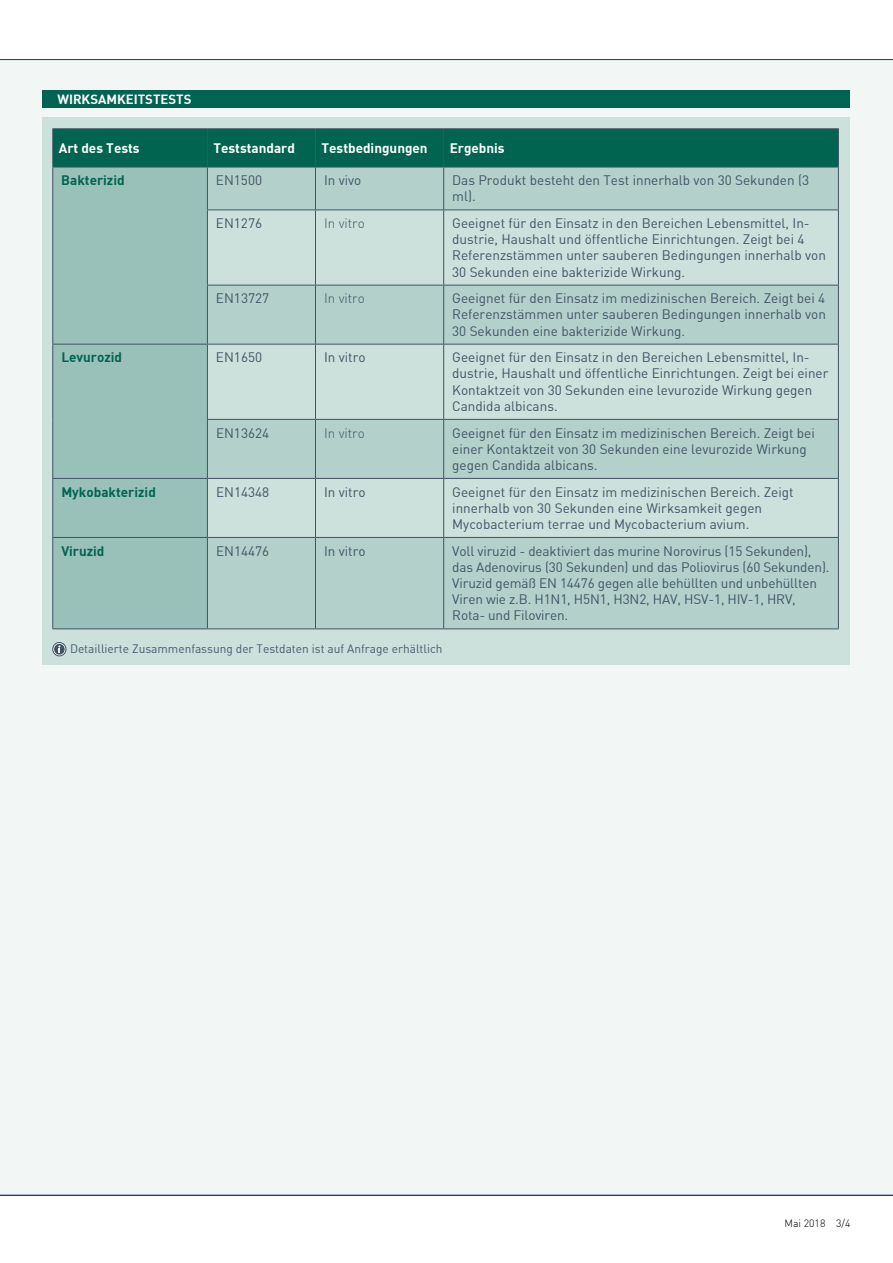
<style>
.page{position:relative;width:893px;height:1263px;background:#fff}
.page>*{position:absolute;margin:0;border:0;box-sizing:border-box;transform-origin:0 0}
.t1{font:13.5px/16.2px "DIN Bek";color:#415364}
.t2{font:700 13.5px "DI Nbek";color:#fff}
.t3{font:700 13.5px "DI Nbek";color:#006450}
.t4{font:300 13.5px "DI Nbek";color:#415364}
.t5{font:700 13.2px "DI Nbek";color:#fff}
.t6{font:12px "DIN Bek";color:#445b6d}
.t7{font:300 10.5px "DI Nbek";color:#000}
</style>
<div class="page">
<div style="left:0;top:59px;width:893px;height:1137px;background:#f2f7f6"></div>
<hr style="left:0;top:1195px;width:893px;height:1px;background:#193382">
<hr style="left:0;top:59px;width:893px;height:1px;background:#006450">
<div style="left:43px;top:90px;width:807px;height:18px;background:#006450"></div>
<div style="left:43px;top:118px;width:807px;height:547px;background:#cce0dc"></div>
<div style="left:53px;top:129px;width:785px;height:38px;background:#006450"></div>
<div style="left:53px;top:168px;width:154px;height:460px;background:#99c1b9"></div>
<div style="left:208px;top:168px;width:630px;height:460px;background:#b3d0ca"></div>
<svg style="left:208px;top:210px;width:630px;height:327px"></svg>
<hr style="left:52px;top:167px;width:1px;height:43px;background:#415364">
<hr style="left:207px;top:167px;width:1px;height:42px;background:#415364">
<hr style="left:315px;top:167px;width:1px;height:42px;background:#415364">
<hr style="left:443px;top:167px;width:1px;height:42px;background:#415364">
<hr style="left:838px;top:167px;width:1px;height:42px;background:#415364">
<hr style="left:52px;top:210px;width:1px;height:75px;background:#415364">
<hr style="left:207px;top:209px;width:108px;height:1px;background:#415364">
<hr style="left:207px;top:210px;width:1px;height:75px;background:#415364">
<hr style="left:315px;top:209px;width:129px;height:1px;background:#415364">
<hr style="left:315px;top:210px;width:1px;height:75px;background:#415364">
<hr style="left:444px;top:209px;width:395px;height:1px;background:#415364">
<hr style="left:443px;top:210px;width:1px;height:75px;background:#415364">
<hr style="left:838px;top:210px;width:1px;height:75px;background:#415364">
<hr style="left:52px;top:285px;width:1px;height:59px;background:#415364">
<hr style="left:207px;top:285px;width:108px;height:1px;background:#415364">
<hr style="left:207px;top:285px;width:1px;height:59px;background:#415364">
<hr style="left:315px;top:285px;width:129px;height:1px;background:#415364">
<hr style="left:315px;top:285px;width:1px;height:59px;background:#415364">
<hr style="left:444px;top:285px;width:395px;height:1px;background:#415364">
<hr style="left:443px;top:285px;width:1px;height:59px;background:#415364">
<hr style="left:838px;top:285px;width:1px;height:59px;background:#415364">
<hr style="left:52px;top:344px;width:155px;height:1px;background:#415364">
<hr style="left:52px;top:344px;width:1px;height:75px;background:#415364">
<hr style="left:207px;top:344px;width:108px;height:1px;background:#415364">
<hr style="left:207px;top:344px;width:1px;height:75px;background:#415364">
<hr style="left:315px;top:344px;width:129px;height:1px;background:#415364">
<hr style="left:315px;top:344px;width:1px;height:75px;background:#415364">
<hr style="left:444px;top:344px;width:395px;height:1px;background:#415364">
<hr style="left:443px;top:344px;width:1px;height:75px;background:#415364">
<hr style="left:838px;top:344px;width:1px;height:75px;background:#415364">
<hr style="left:52px;top:419px;width:1px;height:59px;background:#415364">
<hr style="left:207px;top:419px;width:108px;height:1px;background:#415364">
<hr style="left:207px;top:420px;width:1px;height:58px;background:#415364">
<hr style="left:315px;top:419px;width:129px;height:1px;background:#415364">
<hr style="left:315px;top:420px;width:1px;height:58px;background:#415364">
<hr style="left:444px;top:419px;width:395px;height:1px;background:#415364">
<hr style="left:443px;top:420px;width:1px;height:58px;background:#415364">
<hr style="left:838px;top:420px;width:1px;height:58px;background:#415364">
<hr style="left:52px;top:478px;width:155px;height:1px;background:#415364">
<hr style="left:52px;top:479px;width:1px;height:58px;background:#415364">
<hr style="left:207px;top:478px;width:108px;height:1px;background:#415364">
<hr style="left:207px;top:479px;width:1px;height:58px;background:#415364">
<hr style="left:315px;top:478px;width:129px;height:1px;background:#415364">
<hr style="left:315px;top:479px;width:1px;height:58px;background:#415364">
<hr style="left:444px;top:478px;width:395px;height:1px;background:#415364">
<hr style="left:443px;top:479px;width:1px;height:58px;background:#415364">
<hr style="left:838px;top:479px;width:1px;height:58px;background:#415364">
<hr style="left:52px;top:537px;width:155px;height:1px;background:#415364">
<hr style="left:52px;top:538px;width:1px;height:90px;background:#415364">
<hr style="left:207px;top:537px;width:108px;height:1px;background:#415364">
<hr style="left:207px;top:538px;width:1px;height:90px;background:#415364">
<hr style="left:315px;top:537px;width:129px;height:1px;background:#415364">
<hr style="left:315px;top:538px;width:1px;height:90px;background:#415364">
<hr style="left:444px;top:537px;width:395px;height:1px;background:#415364">
<hr style="left:443px;top:538px;width:1px;height:90px;background:#415364">
<hr style="left:838px;top:538px;width:1px;height:90px;background:#415364">
<hr style="left:52px;top:628px;width:155px;height:1px;background:#415364">
<hr style="left:207px;top:628px;width:108px;height:1px;background:#415364">
<hr style="left:315px;top:628px;width:129px;height:1px;background:#415364">
<hr style="left:444px;top:628px;width:395px;height:1px;background:#415364">
<hr style="left:52px;top:128px;width:155px;height:1px;background:#415364">
<hr style="left:52px;top:129px;width:1px;height:38px;background:#415364">
<hr style="left:207px;top:128px;width:108px;height:1px;background:#415364">
<hr style="left:207px;top:129px;width:1px;height:38px;background:#415364">
<hr style="left:315px;top:128px;width:129px;height:1px;background:#415364">
<hr style="left:315px;top:129px;width:1px;height:38px;background:#415364">
<hr style="left:444px;top:128px;width:395px;height:1px;background:#415364">
<hr style="left:443px;top:129px;width:1px;height:38px;background:#415364">
<hr style="left:838px;top:129px;width:1px;height:38px;background:#415364">
<hr style="left:52px;top:167px;width:155px;height:1px;background:#415364">
<hr style="left:207px;top:167px;width:108px;height:1px;background:#415364">
<hr style="left:315px;top:167px;width:129px;height:1px;background:#415364">
<hr style="left:444px;top:167px;width:395px;height:1px;background:#415364">
<svg style="left:53px;top:642px;width:13px;height:14px"></svg>
<div style="left:52px;top:642px;width:14px;height:14px;border:1px solid #415364;border-radius:50%"></div>
<div style="left:54px;top:644px;width:11px;height:11px;background:#415364;border-radius:50%"></div>
<svg style="left:58px;top:645px;width:2px;height:8px"></svg>
<p class="t5" style="left:57px;top:90px;width:136px">WIRKSAMKEITSTESTS</p>
<p class="t2" style="left:59px;top:139px;width:82px">Art des Tests</p>
<p class="t2" style="left:213px;top:139px;width:83px">Teststandard</p>
<p class="t2" style="left:321px;top:139px;width:108px">Testbedingungen</p>
<p class="t2" style="left:450px;top:139px;width:56px">Ergebnis</p>
<p class="t3" style="left:61px;top:171px;width:65px">Bakterizid</p>
<p class="t1" style="left:216px;top:172px;width:48px">EN1500</p>
<p class="t1" style="left:324px;top:172px;width:39px">In vivo</p>
<p class="t1" style="left:452px;top:172px;width:358px">Das Produkt besteht den Test innerhalb von 30 Sekunden (3 ml).</p>
<p class="t1" style="left:216px;top:215px;width:48px">EN1276</p>
<p class="t4" style="left:324px;top:215px;width:42px">In vitro</p>
<p class="t1" style="left:452px;top:215px;width:375px">Geeignet für den Einsatz in den Bereichen Lebensmittel, In&shy;dustrie, Haushalt und öffentliche Einrichtungen. Zeigt bei 4<br>Referenzstämmen unter sauberen Bedingungen innerhalb von 30 Sekunden eine bakterizide Wirkung.</p>
<p class="t1" style="left:216px;top:290px;width:55px">EN13727</p>
<p class="t4" style="left:324px;top:290px;width:42px">In vitro</p>
<p class="t1" style="left:452px;top:290px;width:375px;text-align:justify">Geeignet für den Einsatz im medizinischen Bereich. Zeigt bei 4<br>Referenzstämmen unter sauberen Bedingungen innerhalb von 30 Sekunden eine bakterizide Wirkung.</p>
<p class="t3" style="left:61px;top:349px;width:62px">Levurozid</p>
<p class="t1" style="left:216px;top:349px;width:48px">EN1650</p>
<p class="t1" style="left:324px;top:349px;width:43px">In vitro</p>
<p class="t1" style="left:452px;top:349px;width:378px">Geeignet für den Einsatz in den Bereichen Lebensmittel, In&shy;dustrie, Haushalt und öffentliche Einrichtungen. Zeigt bei einer Kontaktzeit von 30 Sekunden eine levurozide Wirkung gegen Candida albicans.</p>
<p class="t1" style="left:216px;top:424px;width:55px">EN13624</p>
<p class="t4" style="left:324px;top:424px;width:42px">In vitro</p>
<p class="t1" style="left:452px;top:424px;width:364px">Geeignet für den Einsatz im medizinischen Bereich. Zeigt bei einer Kontaktzeit von 30 Sekunden eine levurozide Wirkung gegen Candida albicans.</p>
<p class="t3" style="left:61px;top:483px;width:96px">Mykobakterizid</p>
<p class="t1" style="left:216px;top:483px;width:55px">EN14348</p>
<p class="t1" style="left:324px;top:483px;width:43px">In vitro</p>
<p class="t1" style="left:452px;top:483px;width:343px">Geeignet für den Einsatz im medizinischen Bereich. Zeigt innerhalb von 30 Sekunden eine Wirksamkeit gegen<br>Mycobacterium terrae und Mycobacterium avium.</p>
<p class="t3" style="left:61px;top:542px;width:45px">Viruzid</p>
<p class="t1" style="left:216px;top:542px;width:55px">EN14476</p>
<p class="t1" style="left:324px;top:542px;width:43px">In vitro</p>
<p class="t1" style="left:452px;top:542px;width:379px">Voll viruzid - deaktiviert das murine Norovirus (15 Sekunden), das Adenovirus (30 Sekunden) und das Poliovirus (60 Sekunden).<br>Viruzid gemäß EN 14476 gegen alle behüllten und unbehüllten Viren wie z.B. H1N1, H5N1, H3N2, HAV, HSV-1, HIV-1, HRV, Rota- und Filoviren.</p>
<p class="t6" style="left:70px;top:642px;width:374px">Detaillierte Zusammenfassung der Testdaten ist auf Anfrage erhältlich</p>
<p class="t7" style="left:784px;top:1217px;width:67px">Mai 2018 3/4</p>
</div>
